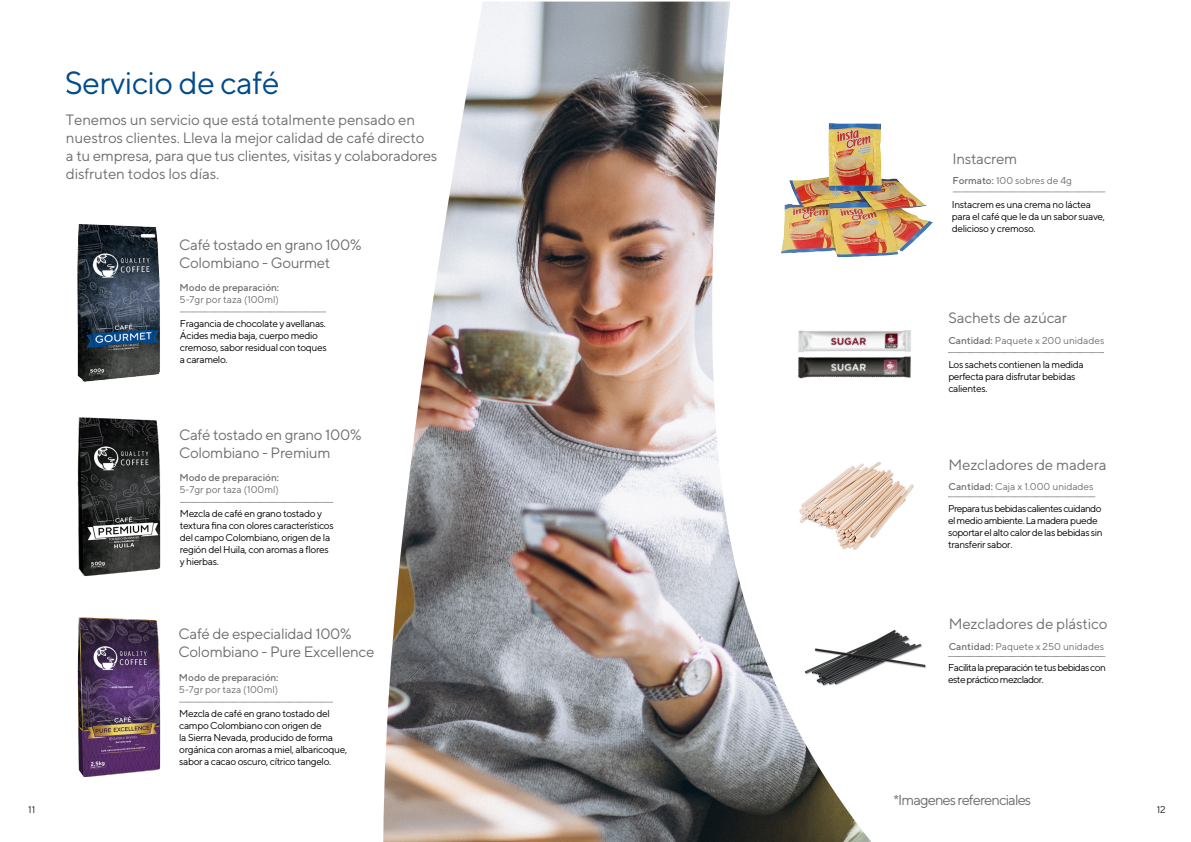
<style>
.page{position:relative;width:1191px;height:842px;background:#fff}
.page>*{position:absolute;margin:0;border:0;box-sizing:border-box;transform-origin:0 0}
.t1{font:32px "TT Norms Pro";letter-spacing:-.02em;color:#004b8b}
.t2{font:15px/18px "TT Norms Pro";letter-spacing:-.02em;color:#6d6e71}
.t3{font:14.6px "TT Norms Pro";letter-spacing:-.06em;color:#6d6e71}
.t4{font:10px/12px "TT Norms Pro";letter-spacing:-.03em;color:#000}
.t5{font:10px "TT Norms Pro";color:#6d6e71}
.t6{font:10px/12px "TT Norms Pro";letter-spacing:-.05em;color:#000}
.t7{font:10px/12px "TT Norms Pro";letter-spacing:-.06em;color:#000}
.t8{font:500 10px "TT Norms Pro";color:#6d6e71}
.t9{font:10px "TT Norms Pro";color:#232323}
.s1{font-weight:500}
</style>
<div class="page">
<img style="left:871px;top:630px;width:56px;height:40px">
<img style="left:871px;top:462px;width:43px;height:76px">
<svg style="left:953px;top:192px;width:152px;height:1px"></svg>
<svg style="left:180px;top:312px;width:145px;height:1px"></svg>
<img style="left:383px;top:2px;width:488px;height:840px">
<svg style="left:948px;top:497px;width:147px;height:1px"></svg>
<svg style="left:193px;top:502px;width:140px;height:1px"></svg>
<svg style="left:193px;top:702px;width:140px;height:1px"></svg>
<img style="left:77px;top:224px;width:83px;height:158px">
<svg style="left:948px;top:352px;width:155px;height:1px"></svg>
<img style="left:775px;top:118px;width:157px;height:143px">
<img style="left:770px;top:272px;width:141px;height:168px">
<img style="left:77px;top:417px;width:116px;height:159px">
<img style="left:77px;top:617px;width:116px;height:160px">
<svg style="left:948px;top:656px;width:157px;height:1px"></svg>
<h1 class="t1" style="left:65px;top:60px;width:216px">Servicio de café</h1>
<h2 class="t2" style="left:66px;top:110px;width:373px">Tenemos un servicio que está totalmente pensado en nuestros clientes. Lleva la mejor calidad de café directo<br>a tu empresa, para que tus clientes, visitas y colaboradores disfruten todos los días.</h2>
<h2 class="t2" style="left:179px;top:234px;width:184px">Café tostado en grano 100%<br>Colombiano - Gourmet</h2>
<p class="t8" style="left:180px;top:280px;width:101px">Modo de preparación:</p>
<p class="t5" style="left:180px;top:292px;width:101px">5-7gr por taza (100ml)</p>
<p class="t4" style="left:180px;top:316px;width:148px">Fragancia de chocolate y avellanas.<br>Ácides media baja, cuerpo medio cremoso, sabor residual con toques a caramelo.</p>
<h2 class="t2" style="left:179px;top:424px;width:184px">Café tostado en grano 100%<br>Colombiano - Premium</h2>
<p class="t8" style="left:179px;top:471px;width:101px">Modo de preparación:</p>
<p class="t5" style="left:179px;top:483px;width:101px">5-7gr por taza (100ml)</p>
<p class="t4" style="left:180px;top:507px;width:155px">Mezcla de café en grano tostado y textura fina con olores característicos del campo Colombiano, origen de la región del Huila, con aromas a flores y hierbas.</p>
<h2 class="t2" style="left:178px;top:624px;width:197px">Café de especialidad 100%<br>Colombiano - Pure Excellence</h2>
<p class="t8" style="left:179px;top:670px;width:101px">Modo de preparación:</p>
<p class="t5" style="left:179px;top:682px;width:101px">5-7gr por taza (100ml)</p>
<p class="t4" style="left:179px;top:707px;width:169px">Mezcla de café en grano tostado del campo Colombiano con origen de<br>la Sierra Nevada, producido de forma orgánica con aromas a miel, albaricoque, sabor a cacao oscuro, cítrico tangelo.</p>
<h2 class="t2" style="left:952px;top:148px;width:66px">Instacrem</h2>
<p class="t5" style="left:952px;top:174px;width:121px"><span class="s1">Formato:</span> 100 sobres de 4g</p>
<p class="t4" style="left:952px;top:198px;width:155px">Instacrem es una crema no láctea para el café que le da un sabor suave, delicioso y cremoso.</p>
<h2 class="t2" style="left:948px;top:308px;width:120px">Sachets de azúcar</h2>
<p class="t4" style="left:948px;top:357px;width:137px">Los sachets contienen la medida perfecta para disfrutar bebidas calientes.</p>
<p class="t5" style="left:948px;top:333px;width:157px"><span class="s1">Cantidad:</span> Paquete x 200 unidades</p>
<h2 class="t2" style="left:948px;top:454px;width:159px">Mezcladores de madera</h2>
<p class="t6" style="left:948px;top:501px;width:156px">Prepara tus bebidas calientes cuidando el medio ambiente. La madera puede soportar el alto calor de las bebidas sin transferir sabor.</p>
<p class="t5" style="left:948px;top:479px;width:146px"><span class="s1">Cantidad:</span> Caja x 1.000 unidades</p>
<h2 class="t2" style="left:948px;top:614px;width:160px">Mezcladores de plástico</h2>
<p class="t7" style="left:948px;top:661px;width:159px">Facilita la preparación te tus bebidas con este práctico mezclador.</p>
<p class="t5" style="left:948px;top:639px;width:157px"><span class="s1">Cantidad:</span> Paquete x 250 unidades</p>
<h3 class="t3" style="left:893px;top:790px;width:139px">*Imagenes referenciales</h3>
<p class="t9" style="left:28px;top:802px;width:8px">11</p>
<p class="t9" style="left:1156px;top:802px;width:10px">12</p>
</div>
